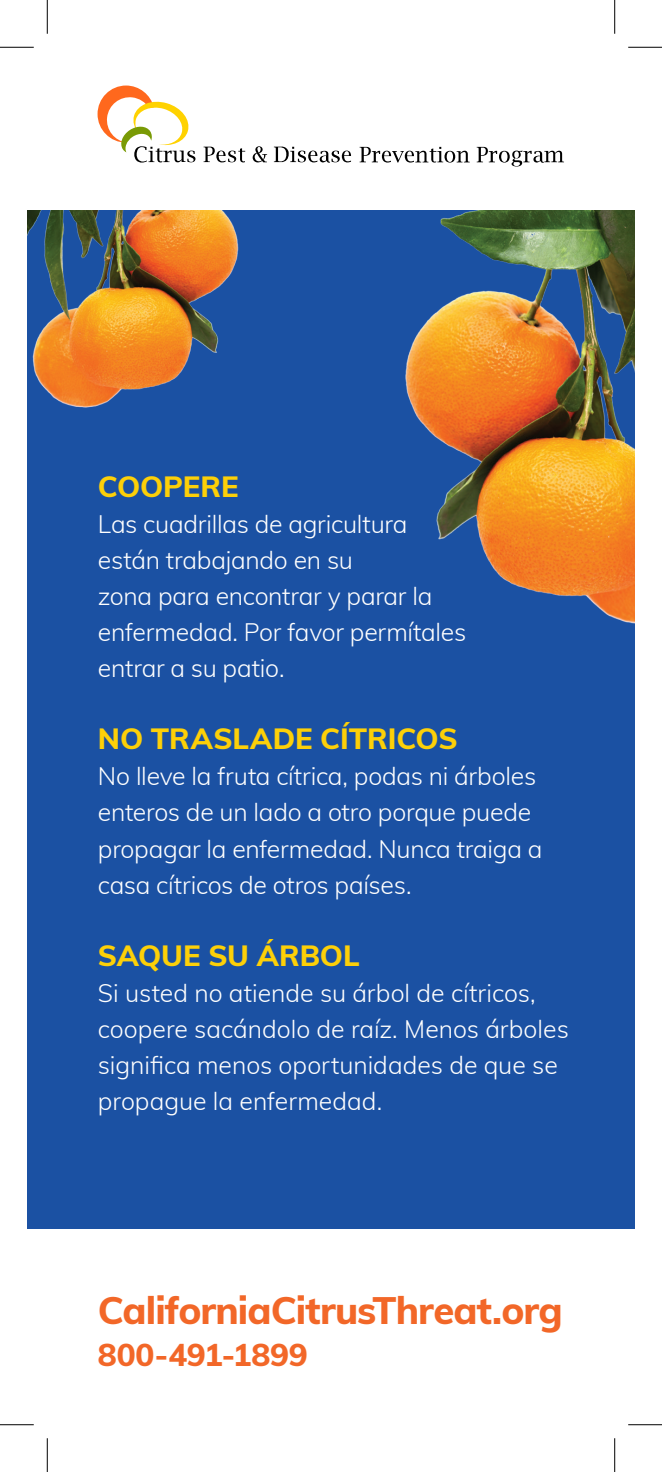
<style>
.page{position:relative;width:662px;height:1472px;background:#fff}
.page>*{position:absolute;margin:0;border:0;box-sizing:border-box;transform-origin:0 0}
.t1{font:800 38.25px "Muli";letter-spacing:-.025em;color:#f26728}
.t2{font:800 31.5px "Muli";letter-spacing:-.005em;color:#f26728}
.t3{font:800 29.25px "Muli";letter-spacing:-.005em;color:#fdd008}
.t4{font:300 24.75px/36px "Muli";letter-spacing:-.01em;color:#fff}
</style>
<div class="page">
<div style="left:27px;top:209px;width:607px;height:1019px;background:#1b51a3"></div>
<img style="left:396px;top:209px;width:238px;height:415px">
<img style="left:27px;top:209px;width:212px;height:199px">
<svg style="left:203px;top:147px;width:42px;height:15px"></svg>
<svg style="left:252px;top:146px;width:15px;height:16px"></svg>
<svg style="left:274px;top:146px;width:77px;height:17px"></svg>
<svg style="left:359px;top:147px;width:110px;height:16px"></svg>
<svg style="left:476px;top:147px;width:88px;height:19px"></svg>
<svg style="left:97px;top:86px;width:98px;height:77px"></svg>
<hr style="left:0;top:47px;width:34px;height:1px;background:#000">
<hr style="left:628px;top:47px;width:34px;height:1px;background:#000">
<hr style="left:0;top:1424px;width:34px;height:1px;background:#000">
<hr style="left:628px;top:1424px;width:34px;height:1px;background:#000">
<hr style="left:47px;top:0;width:1px;height:34px;background:#000">
<hr style="left:47px;top:1438px;width:1px;height:34px;background:#000">
<hr style="left:614px;top:0;width:1px;height:34px;background:#000">
<hr style="left:614px;top:1438px;width:1px;height:34px;background:#000">
<p class="t3" style="left:98px;top:465px;width:142px">COOPERE</p>
<p class="t4" style="left:98px;top:505px;width:370px">Las cuadrillas de agricultura están trabajando en su<br>zona para encontrar y parar la enfermedad. Por favor permítales entrar a su patio.</p>
<p class="t3" style="left:98px;top:717px;width:361px">NO TRASLADE CÍTRICOS</p>
<p class="t4" style="left:98px;top:757px;width:446px">No lleve la fruta cítrica, podas ni árboles enteros de un lado a otro porque puede propagar la enfermedad. Nunca traiga a casa cítricos de otros países.</p>
<p class="t3" style="left:98px;top:933px;width:263px">SAQUE SU ÁRBOL</p>
<p class="t4" style="left:98px;top:973px;width:472px">Si usted no atiende su árbol de cítricos, coopere sacándolo de raíz. Menos árboles significa menos oportunidades de que se propague la enfermedad.</p>
<p class="t1" style="left:98px;top:1281px;width:466px">CaliforniaCitrusThreat.org</p>
<p class="t2" style="left:98px;top:1332px;width:211px">800-491-1899</p>
</div>
